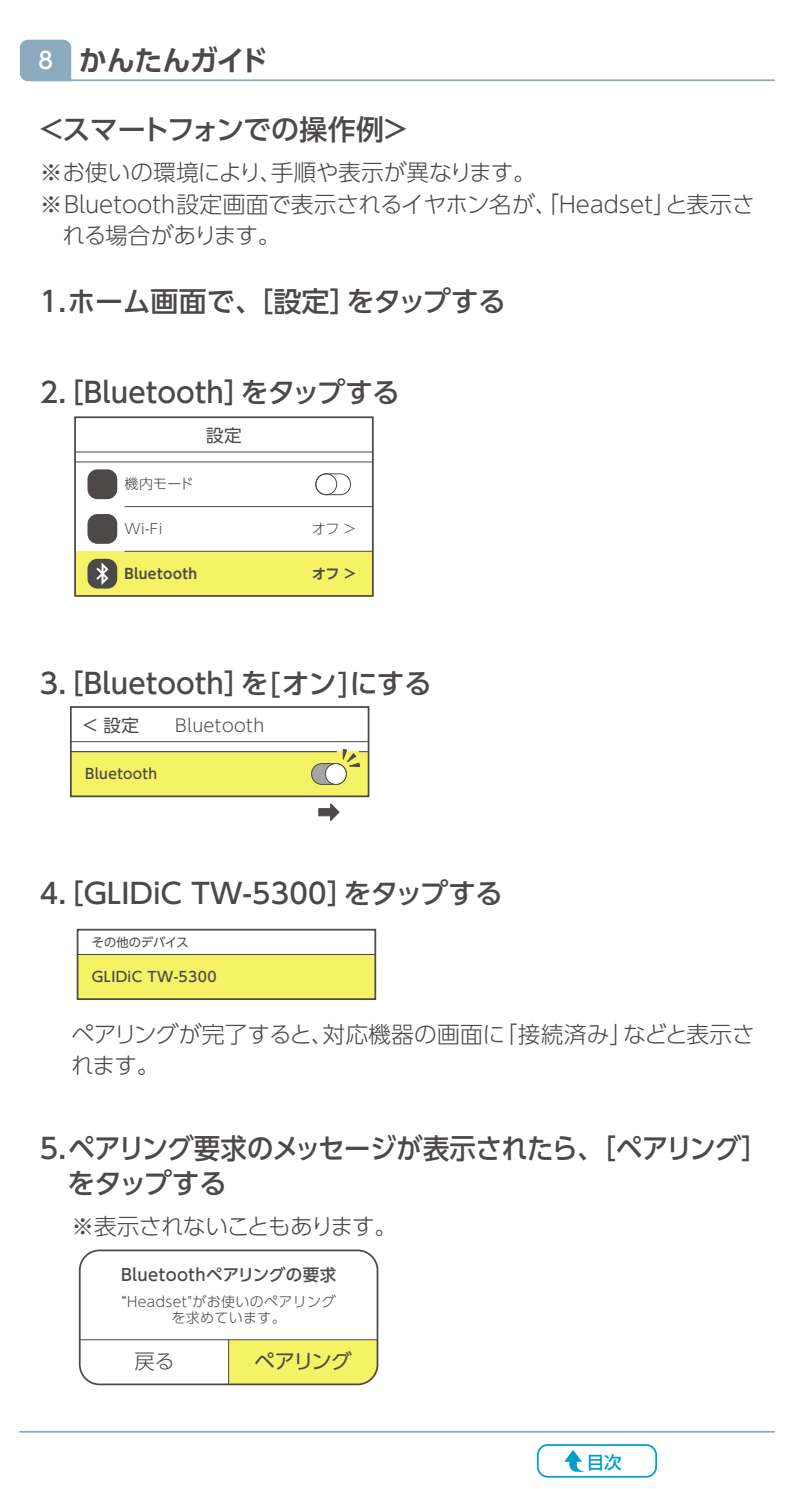
<style>
.page{position:relative;width:794px;height:1489px;background:#fff}
.page>*{position:absolute;margin:0;border:0;box-sizing:border-box;transform-origin:0 0}
.t1{font:500 28px "UD Shin Go Pr 6 N";letter-spacing:-.005em;color:#4c4948}
.t2{font:500 28px/35px "UD Shin Go Pr 6 N";letter-spacing:-.025em;color:#4c4948}
.t3{font:700 28px "UD Shin Go Pr 6 N De";letter-spacing:-.015em;color:#4c4948}
.t4{font:300 22.75px/31.5px "UD Shin Go Pr 6 N";letter-spacing:-.005em;color:#4c4948}
.t5{font:300 22.75px "UD Shin Go Pr 6 N";letter-spacing:-.045em;color:#4c4948}
.t6{font:500 22.75px "UD Shin Go Pr 6 N";color:#fff}
.t7{font:20.3px "UD Shin Go Pr 6 N";letter-spacing:-.055em;color:#4c4948}
.t8{font:300 20.3px "UD Shin Go Pr 6 N";color:#4c4948}
.t9{font:300 17.5px "UD Shin Go Pr 6 N";letter-spacing:.025em;color:#4c4948}
.t10{font:17.5px "UD Shin Go Pr 6 N";color:#4c4948}
.t11{font:500 17.5px "P Shin Go Pr 6 N";color:#00a0ca}
.t12{font:500 16.45px "UD Shin Go Pr 6 N";letter-spacing:.025em;color:#4c4948}
.t13{font:300 14px/16.1px "UD Shin Go Pr 6 N";letter-spacing:.025em;color:#4c4948;text-align:center}
.t14{font:500 14px "UD Shin Go Pr 6 N";letter-spacing:.025em;color:#4c4948}
.t15{font:700 14px "UD Shin Go Pr 6 N De";letter-spacing:.025em;color:#4c4948}
.t16{font:12.25px "UD Shin Go Pr 6 N";letter-spacing:-.01em;color:#4c4948}
</style>
<div class="page">
<svg style="left:19px;top:39px;width:53px;height:43px;background:#94b1c2"></svg>
<hr style="left:28px;top:79px;width:746px;height:2px;background:#8baabd">
<hr style="left:20px;top:1430px;width:754px;height:2px;background:#8baabd">
<div style="left:537px;top:1443px;width:120px;height:34px;border:2px solid #00a0ca;border-radius:10px"></div>
<svg style="left:564px;top:1450px;width:19px;height:21px"></svg>
<div style="left:75px;top:551px;width:298px;height:45px;background:#f6f266"></div>
<div style="left:87px;top:469px;width:30px;height:30px;background:#4c4948;border-radius:10px"></div>
<div style="left:87px;top:514px;width:30px;height:30px;background:#4c4948;border-radius:10px"></div>
<div style="left:87px;top:559px;width:30px;height:29px;background:#4c4948;border-radius:10px"></div>
<svg style="left:96px;top:562px;width:12px;height:23px"></svg>
<div style="left:315px;top:473px;width:36px;height:22px;border:1px solid #4c4948;border-radius:10px"></div>
<div style="left:315px;top:473px;width:22px;height:22px;border:1px solid #4c4948;border-radius:50%"></div>
<div style="left:74px;top:416px;width:300px;height:180px;border:2px solid #4c4948"></div>
<hr style="left:75px;top:461px;width:298px;height:1px;background:#4c4948">
<hr style="left:125px;top:506px;width:248px;height:1px;background:#4c4948">
<hr style="left:125px;top:550px;width:248px;height:2px;background:#4c4948">
<hr style="left:75px;top:451px;width:298px;height:1px;background:#4c4948">
<div style="left:71px;top:751px;width:297px;height:45px;background:#f6f266"></div>
<div style="left:311px;top:763px;width:35px;height:21px;background:#a5a4a3;border-radius:10px"></div>
<div style="left:311px;top:763px;width:36px;height:21px;border:1px solid #4c4948;border-radius:10px"></div>
<div style="left:325px;top:763px;width:21px;height:21px;background:#fff;border-radius:50%"></div>
<div style="left:325px;top:763px;width:22px;height:21px;border:1px solid #4c4948;border-radius:50%"></div>
<svg style="left:318px;top:803px;width:22px;height:18px"></svg>
<div style="left:70px;top:706px;width:299px;height:91px;border:2px solid #4c4948"></div>
<svg style="left:342px;top:748px;width:26px;height:19px"></svg>
<hr style="left:71px;top:751px;width:266px;height:1px;background:#4c4948">
<hr style="left:71px;top:741px;width:297px;height:1px;background:#4c4948">
<div style="left:78px;top:954px;width:297px;height:44px;background:#f6f266"></div>
<div style="left:77px;top:928px;width:299px;height:72px;border:2px solid #4c4948"></div>
<hr style="left:78px;top:953px;width:297px;height:2px;background:#4c4948">
<div style="left:229px;top:1340px;width:148px;height:43px;background:#f6f266"></div>
<div style="left:79px;top:1249px;width:299px;height:136px;border:2px solid #4c4948;border-radius:20px"></div>
<hr style="left:80px;top:1338px;width:297px;height:2px;background:#4c4948">
<hr style="left:228px;top:1339px;width:1px;height:44px;background:#4c4948">
<p class="t6" style="left:38px;top:42px;width:17px">8</p>
<p class="t3" style="left:79px;top:38px;width:190px">かんたんガイド</p>
<p class="t2" style="left:37px;top:111px;width:374px">＜スマートフォンでの操作例&lt;</p>
<p class="t4" style="left:40px;top:156px;width:497px">※お使いの環境により手順や表示が異なります。</p>
<p class="t4" style="left:259px;top:156px;width:24px">、</p>
<p class="t4" style="left:62px;top:187px;width:615px;text-indent:-23px">※Bluetooth設定画面で表示されるイヤホン名が、「Headset」れる場合があります。</p>
<p class="t4" style="left:665px;top:187px;width:91px">と表示さ</p>
<p class="t1" style="left:40px;top:278px;width:319px">1.ホーム画面で、［設定］</p>
<p class="t1" style="left:346px;top:278px;width:161px">をタップする</p>
<p class="t1" style="left:40px;top:369px;width:214px">［2 . Bluetooth］</p>
<p class="t1" style="left:240px;top:369px;width:161px">をタップする</p>
<p class="t10" style="left:206px;top:421px;width:37px">設定</p>
<p class="t13" style="left:125px;top:475px;width:70px">機内モード</p>
<p class="t13" style="left:125px;top:520px;width:39px">Wi-Fi</p>
<p class="t15" style="left:125px;top:562px;width:74px">Bluetooth</p>
<p class="t13" style="left:312px;top:520px;width:46px">オフ&lt;</p>
<p class="t15" style="left:312px;top:562px;width:47px">オフ&lt;</p>
<p class="t1" style="left:40px;top:660px;width:394px">［3 . Bluetooth を］ [オン]にする</p>
<p class="t10" style="left:81px;top:710px;width:60px">＜設定</p>
<p class="t14" style="left:85px;top:762px;width:73px">Bluetooth</p>
<p class="t9" style="left:175px;top:710px;width:90px">Bluetooth</p>
<p class="t1" style="left:40px;top:870px;width:317px">［4 . GLIDiC TW-5300］</p>
<p class="t1" style="left:343px;top:870px;width:161px">をタップする</p>
<p class="t16" style="left:92px;top:932px;width:98px">その他のデバイス</p>
<p class="t14" style="left:92px;top:965px;width:126px">GLIDiC TW-5300</p>
<p class="t4" style="left:71px;top:1017px;width:435px">ペアリングが完了すると対応機器の画面に</p>
<p class="t4" style="left:311px;top:1017px;width:24px">、</p>
<p class="t4" style="left:71px;top:1048px;width:90px">れます。</p>
<p class="t4" style="left:495px;top:1017px;width:139px">「接続済み」</p>
<p class="t4" style="left:623px;top:1017px;width:133px">などと表示さ</p>
<p class="t2" style="left:67px;top:1130px;width:702px;text-indent:-27px">5.ペアリング要求のメッセージが表示されたら、［ペアリング[をタップする</p>
<p class="t5" style="left:71px;top:1207px;width:327px">※表示されないこともあります。</p>
<p class="t12" style="left:121px;top:1261px;width:217px">Bluetoothペアリングの要求</p>
<p class="t13" style="left:122px;top:1293px;width:216px">“Headset"がお使いのペアリングを求めています。</p>
<p class="t7" style="left:254px;top:1345px;width:99px">ペアリング</p>
<p class="t8" style="left:135px;top:1345px;width:42px">戻る</p>
<p class="t11" style="left:587px;top:1447px;width:36px">目次</p>
</div>
